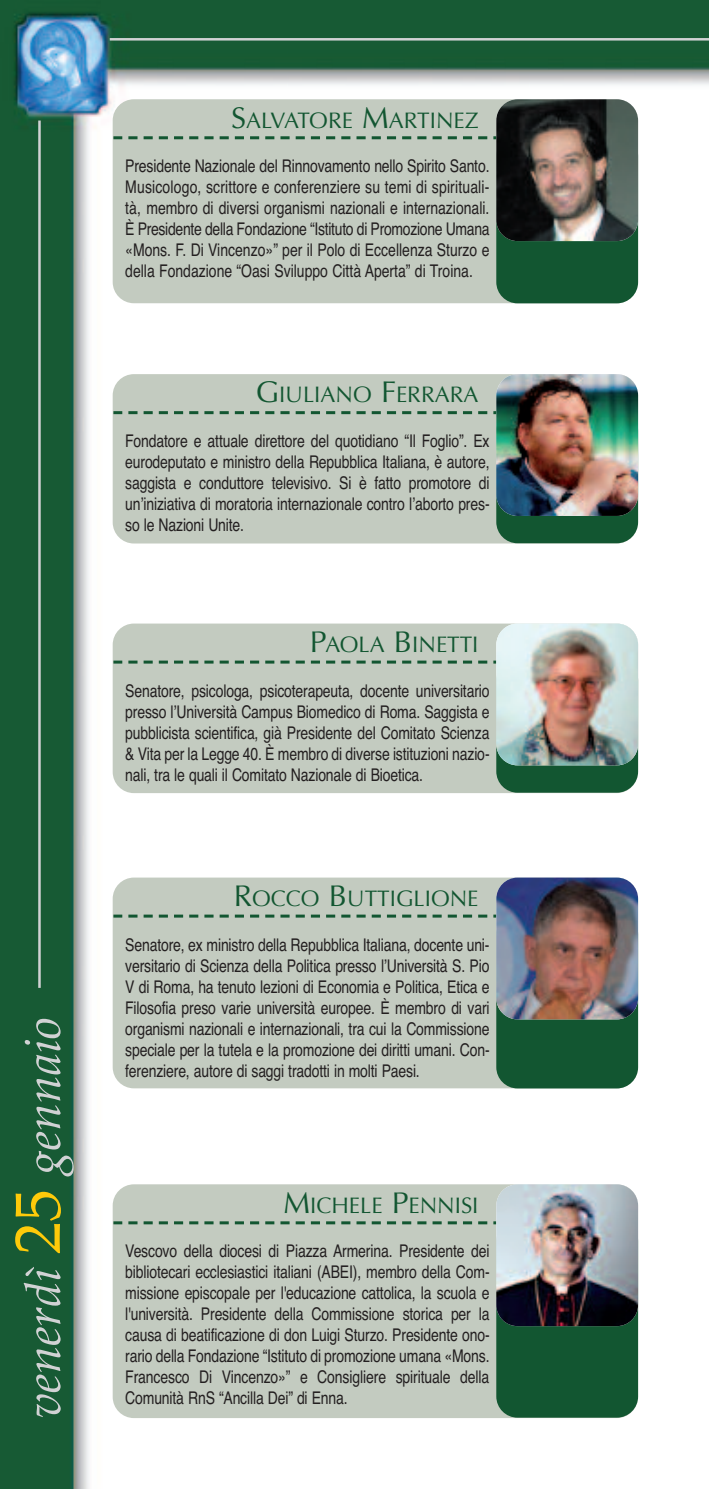
<style>
.page{position:relative;width:709px;height:1489px;background:#fff}
.page>*{position:absolute;margin:0;border:0;box-sizing:border-box;transform-origin:0 0}
.t1{font:italic 50px "Palatino";color:#d1d2d4}
.t2{font:22.5px "Optima";color:#125631}
.t3{font:17.5px/21px "Helvetica";letter-spacing:-.01em;color:#231f20;text-align:justify;scale:.8 1}
.s1{font-style:normal;font-size:65px;color:#feca0a}
.s2{font-size:30px}
</style>
<div class="page">
<img style="left:0;top:0;width:709px;height:1488px">
<div style="left:113px;top:99px;width:525px;height:204px;background:#c3cbc0;border-radius:21px"></div>
<hr style="left:38px;top:120px;width:3px;height:867px;background:#d1d2d4">
<hr style="left:110px;top:38px;width:599px;height:3px;background:#d1d2d4">
<svg style="left:113px;top:136px;width:383px;height:3px"></svg>
<div style="left:496px;top:135px;width:142px;height:168px;background:#125631;border-radius:21px"></div>
<img style="left:496px;top:99px;width:142px;height:142px">
<div style="left:113px;top:877px;width:525px;height:211px;background:#c3cbc0;border-radius:21px"></div>
<svg style="left:113px;top:914px;width:383px;height:3px"></svg>
<div style="left:496px;top:913px;width:142px;height:175px;background:#125631;border-radius:21px"></div>
<img style="left:496px;top:877px;width:142px;height:142px">
<div style="left:113px;top:623px;width:525px;height:170px;background:#c3cbc0;border-radius:21px"></div>
<svg style="left:113px;top:660px;width:383px;height:3px"></svg>
<div style="left:496px;top:659px;width:142px;height:133px;background:#125631;border-radius:21px"></div>
<img style="left:496px;top:623px;width:142px;height:142px">
<div style="left:113px;top:374px;width:525px;height:169px;background:#c3cbc0;border-radius:21px"></div>
<svg style="left:113px;top:411px;width:383px;height:3px"></svg>
<div style="left:496px;top:409px;width:142px;height:134px;background:#125631;border-radius:21px"></div>
<img style="left:496px;top:374px;width:142px;height:142px">
<div style="left:113px;top:1184px;width:525px;height:233px;background:#c3cbc0;border-radius:21px"></div>
<svg style="left:113px;top:1221px;width:383px;height:3px"></svg>
<div style="left:496px;top:1219px;width:142px;height:198px;background:#125631;border-radius:21px"></div>
<img style="left:496px;top:1184px;width:142px;height:141px">
<h1 class="t1" style="left:13px;top:1417px;width:402px;rotate:-90deg">venerdì <span class="s1">25</span> gennaio</h1>
<p class="t2" style="left:231px;top:107px;width:249px"><span class="s2">S</span>ALVATORE <span class="s2">M</span>ARTINEZ</p>
<p class="t3" style="left:125px;top:156px;width:457px">Presidente Nazionale del Rinnovamento nello Spirito Santo.<br>Musicologo, scrittore e conferenziere su temi di spirituali&shy;tà, membro di diversi organismi nazionali e internazionali.<br>È Presidente della Fondazione “Istituto di Promozione Umana «Mons. F. Di Vincenzo»” per il Polo di Eccellenza Sturzo e della Fondazione “Oasi Sviluppo Città Aperta” di Troina.</p>
<p class="t2" style="left:256px;top:382px;width:224px"><span class="s2">G</span>IULIANO <span class="s2">F</span>ERRARA</p>
<p class="t3" style="left:125px;top:430px;width:457px">Fondatore e attuale direttore del quotidiano “Il Foglio”. Ex eurodeputato e ministro della Repubblica Italiana, è autore, saggista e conduttore televisivo. Si è fatto promotore di un’iniziativa di moratoria internazionale contro l’aborto pres&shy;so le Nazioni Unite.</p>
<p class="t2" style="left:310px;top:631px;width:170px"><span class="s2">P</span>AOLA <span class="s2">B</span>INETTI</p>
<p class="t3" style="left:125px;top:680px;width:457px">Senatore, psicologa, psicoterapeuta, docente universitario presso l’Università Campus Biomedico di Roma. Saggista e pubblicista scientifica, già Presidente del Comitato Scienza &amp; Vita per la Legge 40. È membro di diverse istituzioni nazio&shy;nali, tra le quali il Comitato Nazionale di Bioetica.</p>
<p class="t2" style="left:234px;top:885px;width:246px"><span class="s2">R</span>OCCO <span class="s2">B</span>UTTIGLIONE</p>
<p class="t3" style="left:125px;top:934px;width:457px">Senatore, ex ministro della Repubblica Italiana, docente uni&shy;versitario di Scienza della Politica presso l’Università S. Pio V di Roma, ha tenuto lezioni di Economia e Politica, Etica e Filosofia preso varie università europee. È membro di vari organismi nazionali e internazionali, tra cui la Commissione speciale per la tutela e la promozione dei diritti umani. Con&shy;ferenziere, autore di saggi tradotti in molti Paesi.</p>
<p class="t2" style="left:283px;top:1191px;width:197px"><span class="s2">M</span>ICHELE <span class="s2">P</span>ENNISI</p>
<p class="t3" style="left:125px;top:1240px;width:457px">Vescovo della diocesi di Piazza Armerina. Presidente dei bibliotecari ecclesiastici italiani (ABEI), membro della Com&shy;missione episcopale per l'educazione cattolica, la scuola e l'università. Presidente della Commissione storica per la causa di beatificazione di don Luigi Sturzo. Presidente ono&shy;rario della Fondazione “Istituto di promozione umana «Mons.<br>Francesco Di Vincenzo»” e Consigliere spirituale della Comunità RnS “Ancilla Dei” di Enna.</p>
</div>
